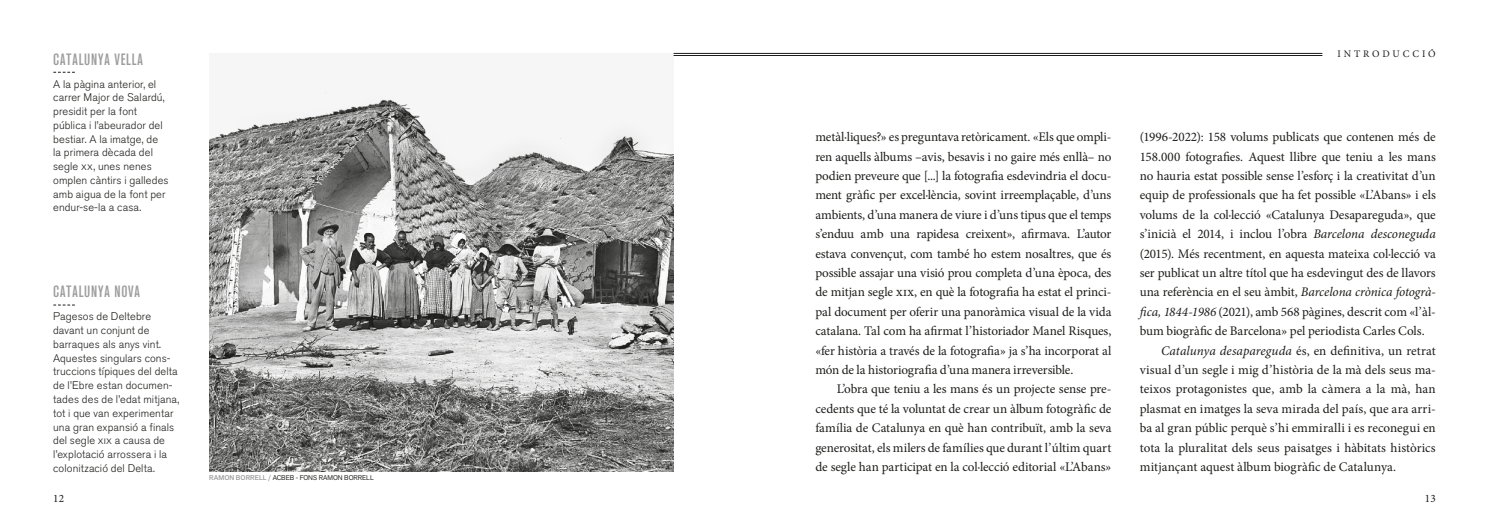
<style>
.page{position:relative;width:1489px;height:525px;background:#fff}
.page>*{position:absolute;margin:0;border:0;box-sizing:border-box;transform-origin:0 0}
.t1{font:500 condensed 16.25px "Akzidenz Grotesk BQ";letter-spacing:.05em;color:#9d9d9d}
.t2{font:13.12px/19.4px "Minion Pro";letter-spacing:-.005em;color:#1d1d1b;text-align:justify}
.t3{font:11.25px "Minion Pro";color:#1d1d1b}
.t4{font:300 11px/13.8px "Akzidenz Grotesk BQ";letter-spacing:.01em;color:#1d1d1b}
.t5{font:10px "Minion Pro";letter-spacing:.29em;color:#1d1d1b}
.t6{font:6.88px "Akzid Grtsk Next";color:#1d1d1b}
.s1{font-family:"Akzidenz Grotesk BQ Light SC";font-weight:400}
.s2{font-weight:500;color:#9d9d9d}
.s3{font-style:italic}
</style>
<div class="page">
<img style="left:209px;top:76px;width:464px;height:395px">
<svg style="left:53px;top:304px;width:22px;height:1px"></svg>
<svg style="left:53px;top:72px;width:22px;height:1px"></svg>
<hr style="left:673px;top:53px;width:649px;height:1px;background:#1d1d1b">
<hr style="left:673px;top:55px;width:649px;height:1px;background:#1d1d1b">
<p class="t1" style="left:53px;top:50px;width:91px">CATALUNYA VELLA</p>
<p class="t4" style="left:53px;top:77px;width:117px">A la pàgina anterior, el carrer Major de Salardú, presidit per la font pública i l’abeurador del bestiar. A la imatge, de la primera dècada del segle <span class="s1">xx</span>, unes nenes omplen càntirs i galledes amb aigua de la font per endur-se-la a casa.</p>
<p class="t1" style="left:53px;top:282px;width:88px">CATALUNYA NOVA</p>
<p class="t4" style="left:53px;top:310px;width:128px">Pagesos de Deltebre davant un conjunt de barraques als anys vint.<br>Aquestes singulars cons&shy;truccions típiques del delta de l’Ebre estan documen&shy;tades des de l’edat mitjana, tot i que van experimentar una gran expansió a finals del segle <span class="s1">xix</span> a causa de l’explotació arrossera i la colonització del Delta.</p>
<p class="t6" style="left:209px;top:472px;width:166px"><span class="s2">RAMON BORRELL /</span> ACBEB - FONS RAMON BORRELL</p>
<p class="t5" style="left:1337px;top:47px;width:100px">INTRODUCCIÓ</p>
<p class="t2" style="left:815px;top:127px;width:297px">metàl·liques?» es preguntava retòricament. «Els que ompli&shy;ren aquells àlbums –avis, besavis i no gaire més enllà– no podien preveure que [...] la fotografia esdevindria el docu&shy;ment gràfic per excel·lència, sovint irreemplaçable, d’uns ambients, d’una manera de viure i d’uns tipus que el temps s’enduu amb una rapidesa creixent», afirmava. L’autor estava convençut, com també ho estem nosaltres, que és possible assajar una visió prou completa d’una època, des de mitjan segle xix, en què la fotografia ha estat el princi&shy;pal document per oferir una panoràmica visual de la vida catalana. Tal com ha afirmat l’historiador Manel Risques, «fer història a través de la fotografia» ja s’ha incorporat al món de la historiografia d’una manera irreversible.</p>
<p class="t2" style="left:815px;top:379px;width:297px;text-indent:21px">L’obra que teniu a les mans és un projecte sense pre&shy;cedents que té la voluntat de crear un àlbum fotogràfic de família de Catalunya en què han contribuït, amb la seva generositat, els milers de famílies que durant l’últim quart de segle han participat en la col·lecció editorial «L’Abans»</p>
<p class="t2" style="left:1139px;top:127px;width:297px">(1996-2022): 158 volums publicats que contenen més de</p>
<p class="t2" style="left:1139px;top:147px;width:297px">158.000 fotografies. Aquest llibre que teniu a les mans</p>
<p class="t2" style="left:1139px;top:166px;width:297px">no hauria estat possible sense l’esforç i la creativitat d’un</p>
<p class="t2" style="left:1139px;top:185px;width:297px">equip de professionals que ha fet possible «L’Abans» i els</p>
<p class="t2" style="left:1139px;top:205px;width:297px">volums de la col·lecció «Catalunya Desapareguda», que</p>
<p class="t2" style="left:1139px;top:224px;width:297px">s’inicià el 2014, i inclou l’obra <span class="s3">Barcelona desconeguda</span></p>
<p class="t2" style="left:1139px;top:244px;width:297px">(2015). Més recentment, en aquesta mateixa col·lecció va</p>
<p class="t2" style="left:1139px;top:263px;width:297px">ser publicat un altre títol que ha esdevingut des de llavors</p>
<p class="t2" style="left:1139px;top:282px;width:297px">una referència en el seu àmbit, <span class="s3">Barcelona crònica fotogrà-</span></p>
<p class="t2" style="left:1139px;top:302px;width:297px"><span class="s3">fica, 1844-1986</span> (2021), amb 568 pàgines, descrit com «l’àl-</p>
<p class="t2" style="left:1139px;top:321px;width:286px">bum biogràfic de Barcelona» pel periodista Carles Cols.</p>
<p class="t2" style="left:1160px;top:340px;width:276px"><span class="s3">Catalunya desapareguda</span> és, en definitiva, un retrat</p>
<p class="t2" style="left:1139px;top:360px;width:297px">visual d’un segle i mig d’història de la mà dels seus ma-</p>
<p class="t2" style="left:1139px;top:379px;width:297px">teixos protagonistes que, amb la càmera a la mà, han</p>
<p class="t2" style="left:1139px;top:398px;width:297px">plasmat en imatges la seva mirada del país, que ara arri-</p>
<p class="t2" style="left:1139px;top:418px;width:297px">ba al gran públic perquè s’hi emmiralli i es reconegui en</p>
<p class="t2" style="left:1139px;top:437px;width:297px">tota la pluralitat dels seus paisatges i hàbitats històrics</p>
<p class="t2" style="left:1139px;top:457px;width:258px">mitjançant aquest àlbum biogràfic de Catalunya.</p>
<p class="t3" style="left:53px;top:491px;width:12px">12</p>
<p class="t3" style="left:1424px;top:491px;width:12px">13</p>
</div>
